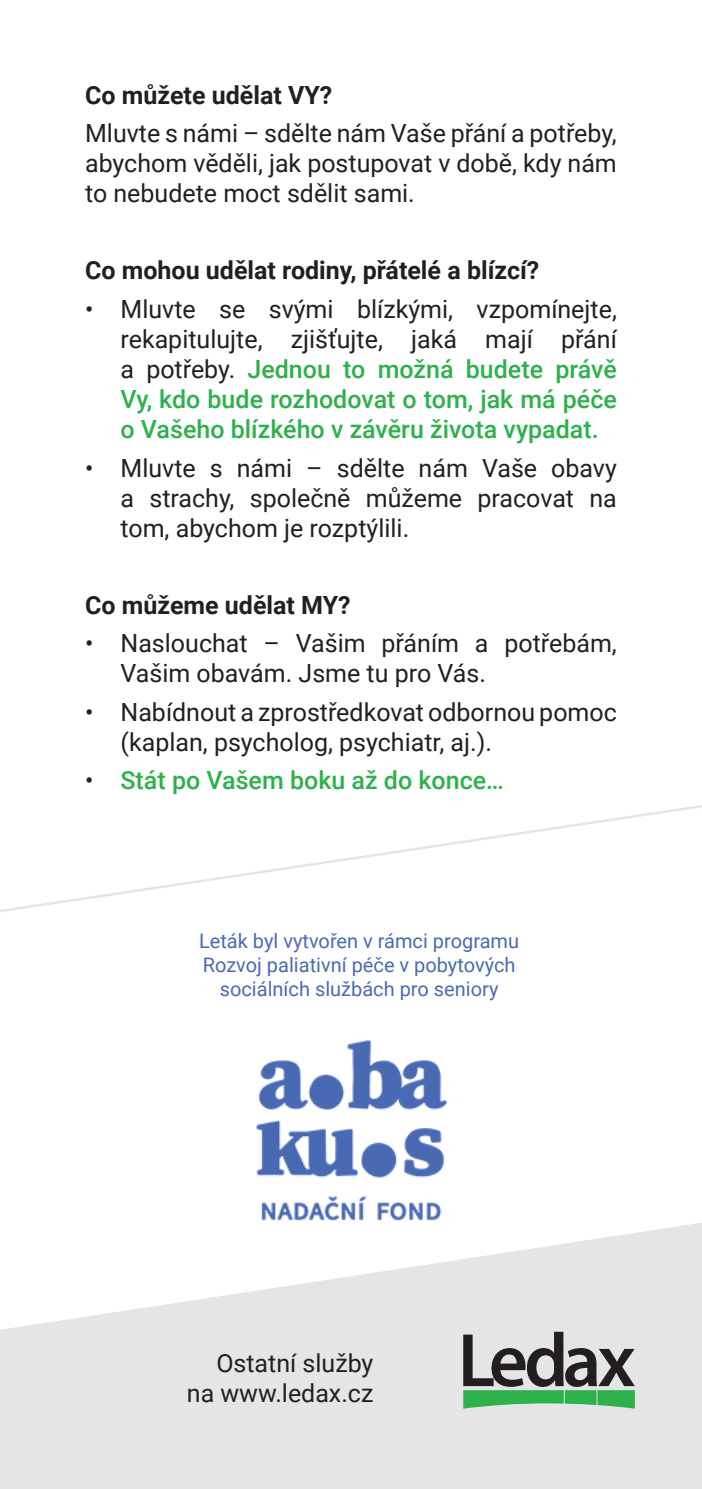
<style>
.page{position:relative;width:702px;height:1489px;background:#fff}
.page>*{position:absolute;margin:0;border:0;box-sizing:border-box;transform-origin:0 0}
.t1{font:25px/30px "Roboto";color:#231f20;text-align:justify}
.t2{font:500 25px/30px "Roboto";color:#2db14a;text-align:justify}
.t3{font:700 25px "Roboto";color:#231f20}
.t4{font:20px/24px "Roboto";color:#496ab3;text-align:center}
.s1{font-weight:400;color:#231f20}
</style>
<div class="page">
<svg style="left:0;top:1223px;width:702px;height:265px;fill:#e5e5e7"></svg>
<svg style="left:463px;top:1331px;width:171px;height:77px;background:#879f8c"></svg>
<img style="left:205px;top:1040px;width:292px;height:195px">
<svg style="left:0;top:805px;width:702px;height:107px"></svg>
<p class="t3" style="left:85px;top:77px;width:249px">Co můžete udělat VY?</p>
<p class="t1" style="left:85px;top:117px;width:533px">Mluvte s námi – sdělte nám Vaše přání a potřeby, abychom věděli, jak postupovat v době, kdy nám to nebudete moct sdělit sami.</p>
<p class="t3" style="left:85px;top:253px;width:456px">Co mohou udělat rodiny, přátelé a blízcí?</p>
<p class="t2" style="left:120px;top:293px;width:498px;text-indent:-35px"><span class="s1">• Mluvte se svými blízkými, vzpomínejte, rekapitulujte, zjišťujte, jaká mají přání a potřeby.</span> Jednou to možná budete právě Vy, kdo bude rozhodovat o tom, jak má péče o Vašeho blízkého v závěru života vypadat.</p>
<p class="t1" style="left:120px;top:451px;width:498px;text-indent:-35px">• Mluvte s námi – sdělte nám Vaše obavy a strachy, společně můžeme pracovat na tom, abychom je rozptýlili.</p>
<p class="t3" style="left:85px;top:587px;width:267px">Co můžeme udělat MY?</p>
<p class="t1" style="left:120px;top:627px;width:498px;text-indent:-35px">• Naslouchat – Vašim přáním a potřebám,<br>Vašim obavám. Jsme tu pro Vás.</p>
<p class="t1" style="left:120px;top:695px;width:498px;text-indent:-35px">• Nabídnout a zprostředkovat odbornou pomoc (kaplan, psycholog, psychiatr, aj.).</p>
<p class="t2" style="left:85px;top:764px;width:420px"><span class="s1">•</span> Stát po Vašem boku až do konce…</p>
<p class="t4" style="left:199px;top:928px;width:321px">Leták byl vytvořen v rámci programu<br>Rozvoj paliativní péče v pobytových sociálních službách pro seniory</p>
<p class="t1" style="left:187px;top:1347px;width:188px;text-align:right">Ostatní služby na www.ledax.cz</p>
</div>
